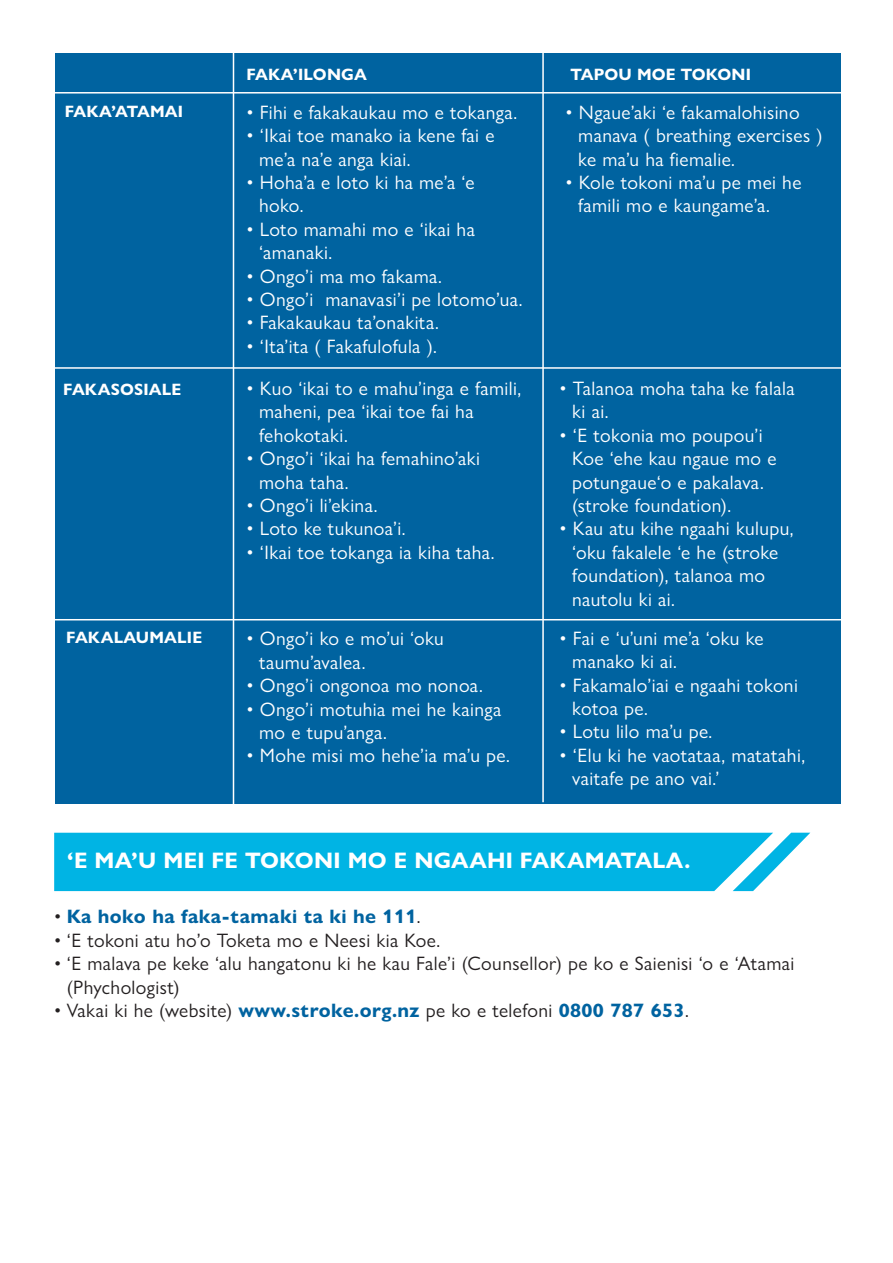
<style>
.page{position:relative;width:893px;height:1263px;background:#fff}
.page>*{position:absolute;margin:0;border:0;box-sizing:border-box;transform-origin:0 0}
.t1{font:700 22.5px "Gill Sans Nova";letter-spacing:.01em;color:#fff}
.t2{font:19.5px/23.4px "Gill Sans Nova";letter-spacing:.02em;color:#fff}
.t3{font:19.5px/23.4px "Gill Sans Nova";letter-spacing:.02em;color:#231f20}
.t4{font:700 19.5px "Gill Sans Nova";letter-spacing:.02em;color:#0063a0}
.t5{font:700 16.5px "Gill Sans Nova";letter-spacing:.01em;color:#fff}
.s1{font-weight:400;color:#231f20}
.s2{font-weight:700;color:#0063a0}
</style>
<div class="page">
<div style="left:55px;top:54px;width:785px;height:750px;background:#0063a0"></div>
<hr style="left:233px;top:40px;width:1px;height:776px;background:#fff">
<hr style="left:47px;top:92px;width:826px;height:2px;background:#fff">
<hr style="left:542px;top:51px;width:2px;height:751px;background:#fff">
<hr style="left:37px;top:367px;width:826px;height:2px;background:#fff">
<hr style="left:32px;top:619px;width:826px;height:1px;background:#fff">
<div style="left:54px;top:833px;width:756px;height:58px;background:#00b4e4"></div>
<p class="t5" style="left:246px;top:64px;width:122px">FAKA’ILONGA</p>
<p class="t5" style="left:570px;top:64px;width:182px">TAPOU MOE TOKONI</p>
<p class="t5" style="left:65px;top:101px;width:120px">FAKA’ATAMAI</p>
<p class="t2" style="left:246px;top:100px;width:272px">• Fihi e fakakaukau mo e tokanga.</p>
<p class="t2" style="left:259px;top:124px;width:237px;text-indent:-13px">• ‘Ikai toe manako ia kene fai e me’a na’e anga kiai.</p>
<p class="t2" style="left:259px;top:171px;width:217px;text-indent:-13px">• Hoha’a e loto ki ha me’a ‘e hoko.</p>
<p class="t2" style="left:259px;top:217px;width:217px;text-indent:-13px">• Loto mamahi mo e ‘ikai ha ‘amanaki.</p>
<p class="t2" style="left:246px;top:264px;width:197px">• Ongo’i ma mo fakama.</p>
<p class="t2" style="left:246px;top:288px;width:278px">• Ongo’i manavasi’i pe lotomo’ua.</p>
<p class="t2" style="left:246px;top:311px;width:194px">• Fakakaukau ta’onakita.</p>
<p class="t2" style="left:246px;top:334px;width:192px">• ‘Ita’ita ( Fakafulofula ).</p>
<p class="t5" style="left:63px;top:380px;width:120px">FAKASOSIALE</p>
<p class="t2" style="left:259px;top:376px;width:264px;text-indent:-13px">• Kuo ‘ikai to e mahu’inga e famili, maheni, pea ‘ikai toe fai ha fehokotaki.</p>
<p class="t2" style="left:259px;top:447px;width:222px;text-indent:-13px">• Ongo’i ‘ikai ha femahino’aki moha taha.</p>
<p class="t2" style="left:246px;top:493px;width:133px">• Ongo’i li’ekina.</p>
<p class="t2" style="left:246px;top:517px;width:161px">• Loto ke tukunoa’i.</p>
<p class="t2" style="left:246px;top:540px;width:250px">• ‘Ikai toe tokanga ia kiha taha.</p>
<p class="t5" style="left:66px;top:627px;width:138px">FAKALAUMALIE</p>
<p class="t2" style="left:259px;top:627px;width:186px;text-indent:-13px">• Ongo’i ko e mo’ui ‘oku taumu’avalea.</p>
<p class="t2" style="left:246px;top:674px;width:238px">• Ongo’i ongonoa mo nonoa.</p>
<p class="t2" style="left:259px;top:697px;width:244px;text-indent:-13px">• Ongo’i motuhia mei he kainga mo e tupu’anga.</p>
<p class="t2" style="left:246px;top:744px;width:265px">• Mohe misi mo hehe’ia ma’u pe.</p>
<p class="t2" style="left:578px;top:100px;width:246px;text-indent:-13px">• Ngaue’aki ‘e fakamalohisino manava ( breathing exercises ) ke ma’u ha fiemalie.</p>
<p class="t2" style="left:578px;top:171px;width:225px;text-indent:-13px">• Kole tokoni ma’u pe mei he famili mo e kaungame’a.</p>
<p class="t2" style="left:572px;top:376px;width:224px;text-indent:-13px">• Talanoa moha taha ke falala ki ai.</p>
<p class="t2" style="left:572px;top:423px;width:206px;text-indent:-13px">• ‘E tokonia mo poupou’i<br>Koe ‘ehe kau ngaue mo e potungaue‘o e pakalava. (stroke foundation).</p>
<p class="t2" style="left:572px;top:517px;width:223px;text-indent:-13px">• Kau atu kihe ngaahi kulupu, ‘oku fakalele ‘e he (stroke foundation), talanoa mo nautolu ki ai.</p>
<p class="t2" style="left:572px;top:626px;width:193px;text-indent:-13px">• Fai e ‘u’uni me’a ‘oku ke manako ki ai.</p>
<p class="t2" style="left:572px;top:673px;width:227px;text-indent:-13px">• Fakamalo’iai e ngaahi tokoni kotoa pe.</p>
<p class="t2" style="left:559px;top:720px;width:154px">• Lotu lilo ma’u pe.</p>
<p class="t2" style="left:572px;top:743px;width:234px;text-indent:-13px">• ‘Elu ki he vaotataa, matatahi, vaitafe pe ano vai.’</p>
<p class="t1" style="left:67px;top:847px;width:625px">‘E MA’U MEI FE TOKONI MO E NGAAHI FAKAMATALA.</p>
<p class="t4" style="left:54px;top:905px;width:368px"><span class="s1">•</span> Ka hoko ha faka-tamaki ta ki he 111<span class="s1">.</span></p>
<p class="t3" style="left:54px;top:928px;width:388px">• ‘E tokoni atu ho’o Toketa mo e Neesi kia Koe.</p>
<p class="t3" style="left:67px;top:952px;width:729px;text-indent:-13px">• ‘E malava pe keke ‘alu hangatonu ki he kau Fale’i (Counsellor) pe ko e Saienisi ‘o e ‘Atamai (Phychologist)</p>
<p class="t3" style="left:54px;top:998px;width:636px">• Vakai ki he (website) <span class="s2">www.stroke.org.nz</span> pe ko e telefoni <span class="s2">0800 787 653</span>.</p>
</div>
